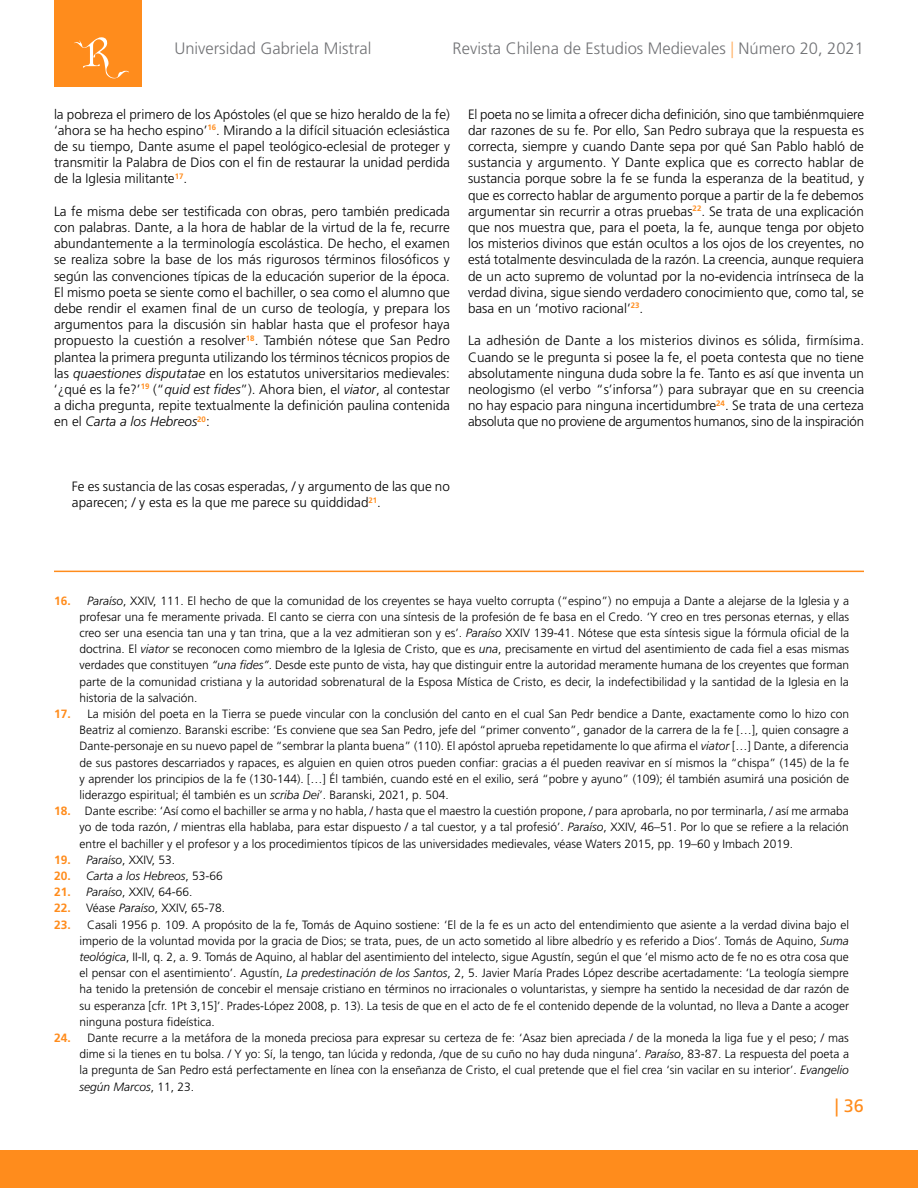
<style>
.page{position:relative;width:918px;height:1188px;background:#fff}
.page>*{position:absolute;margin:0;border:0;box-sizing:border-box;transform-origin:0 0}
.t1{font:18px "Frutiger LT Std";color:#ff8c1c}
.t2{font:300 16.5px "Frutiger LT Std";color:#717275}
.t3{font:300 13.5px/16.2px "Frutiger LT Std";color:#000;text-align:justify}
.t4{font:300 12px/16.2px "Frutiger LT Std";color:#000;text-align:justify}
.t5{font:italic 300 12px "Frutiger LT Std";color:#000}
.s1{color:#ffb165}
.s2{font-style:italic}
.s3{font-weight:700;color:#ff8c1c}
.s4{font-weight:700;font-style:normal;color:#ff8c1c}
.s5{font-style:normal}
</style>
<div class="page">
<div style="left:0;top:1151px;width:918px;height:37px;background:#ff8c1c"></div>
<div style="left:54px;top:0;width:88px;height:86px;background:#ff8c1c"></div>
<svg style="left:74px;top:37px;width:55px;height:42px"></svg>
<hr style="left:54px;top:571px;width:810px;height:1px;background:#ff8c1c">
<h2 class="t2" style="left:174px;top:39px;width:199px">Universidad Gabriela Mistral</h2>
<h2 class="t2" style="left:453px;top:39px;width:413px">Revista Chilena de Estudios Medievales <span class="s1">|</span> Número 20, 2021</h2>
<p class="t3" style="left:54px;top:106px;width:398px">la pobreza el primero de los Apóstoles (el que se hizo heraldo de la fe) ‘ahora se ha hecho espino’<sup>16</sup>. Mirando a la difícil situación eclesiástica de su tiempo, Dante asume el papel teológico-eclesial de proteger y transmitir la Palabra de Dios con el fin de restaurar la unidad perdida de la Iglesia militante<sup>17</sup>.</p>
<p class="t3" style="left:54px;top:203px;width:398px">La fe misma debe ser testificada con obras, pero también predicada con palabras. Dante, a la hora de hablar de la virtud de la fe, recurre abundantemente a la terminología escolástica. De hecho, el examen se realiza sobre la base de los más rigurosos términos filosóficos y según las convenciones típicas de la educación superior de la época.<br>El mismo poeta se siente como el bachiller, o sea como el alumno que debe rendir el examen final de un curso de teología, y prepara los argumentos para la discusión sin hablar hasta que el profesor haya propuesto la cuestión a resolver<sup>18</sup>. También nótese que San Pedro plantea la primera pregunta utilizando los términos técnicos propios de las <span class="s2">quaestiones disputatae</span> en los estatutos universitarios medievales: ‘¿qué es la fe?’<sup>19</sup> (“<span class="s2">quid est fides</span>”). Ahora bien, el <span class="s2">viator</span>, al contestar a dicha pregunta, repite textualmente la definición paulina contenida en el <span class="s2">Carta a los Hebreos</span><sup>20</sup>:</p>
<p class="t3" style="left:468px;top:106px;width:398px">El poeta no se limita a ofrecer dicha definición, sino que tambiénmquiere dar razones de su fe. Por ello, San Pedro subraya que la respuesta es correcta, siempre y cuando Dante sepa por qué San Pablo habló de sustancia y argumento. Y Dante explica que es correcto hablar de sustancia porque sobre la fe se funda la esperanza de la beatitud, y que es correcto hablar de argumento porque a partir de la fe debemos argumentar sin recurrir a otras pruebas<sup>22</sup>. Se trata de una explicación que nos muestra que, para el poeta, la fe, aunque tenga por objeto los misterios divinos que están ocultos a los ojos de los creyentes, no está totalmente desvinculada de la razón. La creencia, aunque requiera de un acto supremo de voluntad por la no-evidencia intrínseca de la verdad divina, sigue siendo verdadero conocimiento que, como tal, se basa en un ‘motivo racional’<sup>23</sup>.</p>
<p class="t3" style="left:468px;top:333px;width:398px">La adhesión de Dante a los misterios divinos es sólida, firmísima.<br>Cuando se le pregunta si posee la fe, el poeta contesta que no tiene absolutamente ninguna duda sobre la fe. Tanto es así que inventa un neologismo (el verbo “s’inforsa”) para subrayar que en su creencia no hay espacio para ninguna incertidumbre<sup>24</sup>. Se trata de una certeza absoluta que no proviene de argumentos humanos, sino de la inspiración</p>
<p class="t3" style="left:72px;top:479px;width:379px">Fe es sustancia de las cosas esperadas, / y argumento de las que no aparecen; / y esta es la que me parece su quiddidad<sup>21</sup>.</p>
<p class="t4" style="left:80px;top:592px;width:771px;text-indent:-26px"><span class="s3">16.</span> <span class="s2">Paraíso</span>, XXIV, 111. El hecho de que la comunidad de los creyentes se haya vuelto corrupta (“espino”) no empuja a Dante a alejarse de la Iglesia y a profesar una fe meramente privada. El canto se cierra con una síntesis de la profesión de fe basa en el Credo. ‘Y creo en tres personas eternas, y ellas creo ser una esencia tan una y tan trina, que a la vez admitieran son y es’. <span class="s2">Paraíso</span> XXIV 139-41. Nótese que esta síntesis sigue la fórmula oficial de la doctrina. El <span class="s2">viator</span> se reconocen como miembro de la Iglesia de Cristo, que es <span class="s2">una</span>, precisamente en virtud del asentimiento de cada fiel a esas mismas verdades que constituyen <span class="s2">“una fides”</span>. Desde este punto de vista, hay que distinguir entre la autoridad meramente humana de los creyentes que forman parte de la comunidad cristiana y la autoridad sobrenatural de la Esposa Mística de Cristo, es decir, la indefectibilidad y la santidad de la Iglesia en la historia de la salvación.</p>
<p class="t4" style="left:80px;top:706px;width:771px;text-indent:-26px"><span class="s3">17.</span> La misión del poeta en la Tierra se puede vincular con la conclusión del canto en el cual San Pedr bendice a Dante, exactamente como lo hizo con Beatriz al comienzo. Baranski escribe: ‘Es conviene que sea San Pedro, jefe del “primer convento”, ganador de la carrera de la fe […], quien consagre a Dante-personaje en su nuevo papel de “sembrar la planta buena” (110). El apóstol aprueba repetidamente lo que afirma el <span class="s2">viator</span> […] Dante, a diferencia de sus pastores descarriados y rapaces, es alguien en quien otros pueden confiar: gracias a él pueden reavivar en sí mismos la “chispa” (145) de la fe y aprender los principios de la fe (130-144). […] Él también, cuando esté en el exilio, será “pobre y ayuno” (109); él también asumirá una posición de liderazgo espiritual; él también es un <span class="s2">scriba Dei</span>’. Baranski, 2021, p. 504.</p>
<p class="t4" style="left:80px;top:803px;width:771px;text-indent:-26px"><span class="s3">18.</span> Dante escribe: ‘Así como el bachiller se arma y no habla, / hasta que el maestro la cuestión propone, / para aprobarla, no por terminarla, / así me armaba yo de toda razón, / mientras ella hablaba, para estar dispuesto / a tal cuestor, y a tal profesió’. <span class="s2">Paraíso</span>, XXIV, 46–51. Por lo que se refiere a la relación entre el bachiller y el profesor y a los procedimientos típicos de las universidades medievales, véase Waters 2015, pp. 19–60 y Imbach 2019.</p>
<p class="t4" style="left:54px;top:852px;width:123px"><span class="s3">19.</span> <span class="s2">Paraíso</span>, XXIV, 53.</p>
<p class="t5" style="left:54px;top:869px;width:170px"><span class="s4">20.</span> Carta a los Hebreos<span class="s5">, 53-66</span></p>
<p class="t4" style="left:54px;top:884px;width:140px"><span class="s3">21.</span> <span class="s2">Paraíso</span>, XXIV, 64-66.</p>
<p class="t4" style="left:54px;top:900px;width:173px"><span class="s3">22.</span> Véase <span class="s2">Paraíso</span>, XXIV, 65-78.</p>
<p class="t4" style="left:80px;top:916px;width:771px;text-indent:-26px"><span class="s3">23.</span> Casali 1956 p. 109. A propósito de la fe, Tomás de Aquino sostiene: ‘El de la fe es un acto del entendimiento que asiente a la verdad divina bajo el imperio de la voluntad movida por la gracia de Dios; se trata, pues, de un acto sometido al libre albedrío y es referido a Dios’. Tomás de Aquino, <span class="s2">Suma teológica</span>, II-II, q. 2, a. 9. Tomás de Aquino, al hablar del asentimiento del intelecto, sigue Agustín, según el que ‘el mismo acto de fe no es otra cosa que el pensar con el asentimiento’. Agustín, <span class="s2">La predestinación de los Santos</span>, 2, 5. Javier María Prades López describe acertadamente: ‘La teología siempre ha tenido la pretensión de concebir el mensaje cristiano en términos no irracionales o voluntaristas, y siempre ha sentido la necesidad de dar razón de su esperanza [cfr. 1Pt 3,15]’. Prades-López 2008, p. 13). La tesis de que en el acto de fe el contenido depende de la voluntad, no lleva a Dante a acoger ninguna postura fideística.</p>
<p class="t4" style="left:80px;top:1030px;width:771px;text-indent:-26px"><span class="s3">24.</span> Dante recurre a la metáfora de la moneda preciosa para expresar su certeza de fe: ‘Asaz bien apreciada / de la moneda la liga fue y el peso; / mas dime si la tienes en tu bolsa. / Y yo: Sí, la tengo, tan lúcida y redonda, /que de su cuño no hay duda ninguna’. <span class="s2">Paraíso</span>, 83-87. La respuesta del poeta a la pregunta de San Pedro está perfectamente en línea con la enseñanza de Cristo, el cual pretende que el fiel crea ‘sin vacilar en su interior’. <span class="s2">Evangelio según Marcos</span>, 11, 23.</p>
<h1 class="t1" style="left:835px;top:1095px;width:31px">| 36</h1>
</div>
